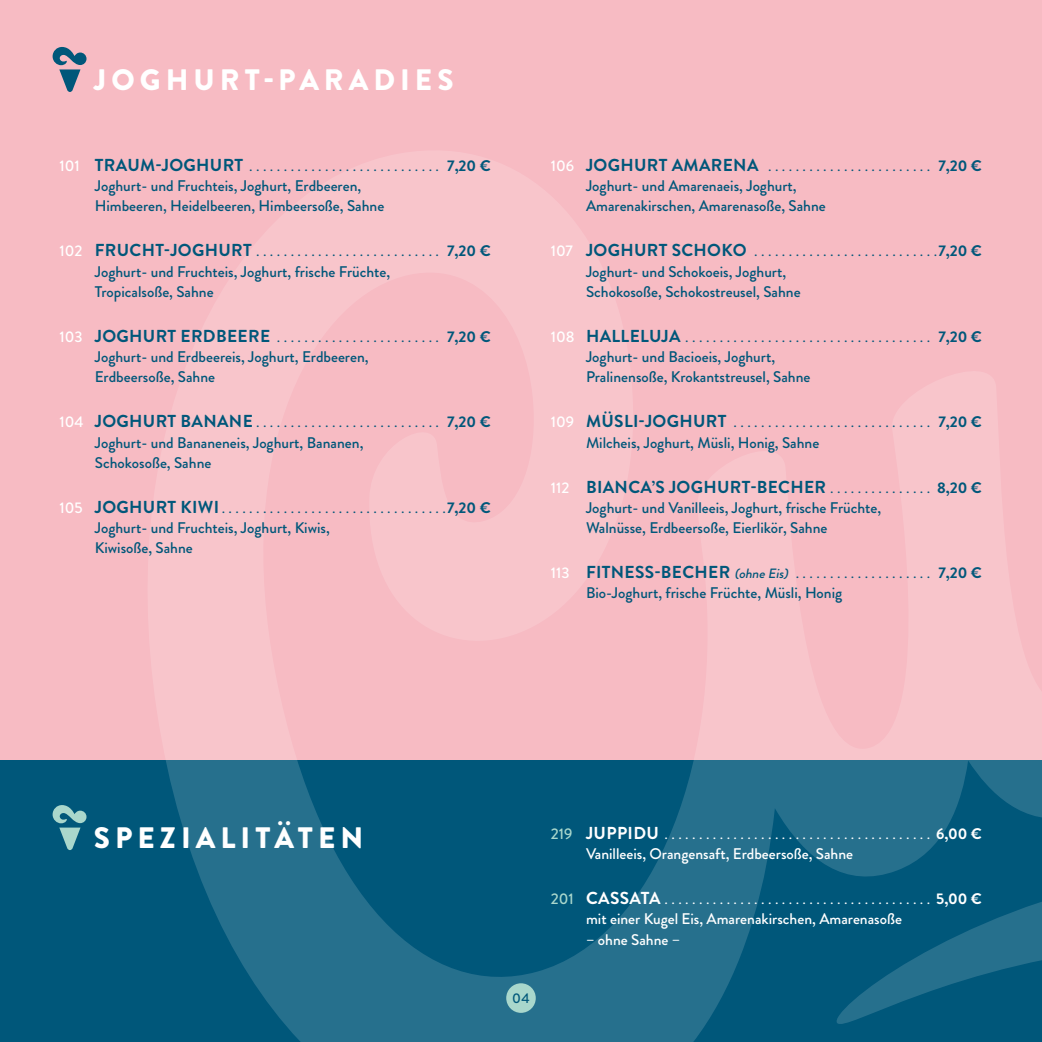
<style>
.page{position:relative;width:1042px;height:1042px;background:#f7bbc3}
.page>*{position:absolute;margin:0;border:0;box-sizing:border-box;transform-origin:0 0}
.t1{font:900 29.57px "Brandon Grotesque";letter-spacing:.17em;color:#fff}
.t2{font:700 17.32px "Brandon Grotesque";letter-spacing:.02em;color:#00577a}
.t3{font:500 15.4px/20.3px "Brandon Grotesque";color:#00577a}
.t4{font:500 15.4px/20.1px "Brandon Grotesque";color:#fff}
.t5{font:500 14px "Brandon Grotesque";color:#00577a}
.s1{color:#fff}
.s2{font-weight:700;font-size:17.32px}
.s3{font-weight:400}
.s4{font-weight:700}
.s5{font-weight:500;font-size:15.4px;color:#fff}
.s6{font-weight:400;font-size:15.4px}
.s7{font-size:15.4px}
.s8{font-style:italic;font-size:13.47px}
.s9{color:#a9d7cc}
</style>
<div class="page">
<div style="left:0;top:760px;width:1042px;height:282px;background:#00577a"></div>
<svg style="left:166px;top:760px;width:876px;height:282px"></svg>
<svg style="left:53px;top:47px;width:33px;height:45px"></svg>
<svg style="left:53px;top:805px;width:33px;height:45px"></svg>
<div style="left:506px;top:983px;width:30px;height:30px;background:#a9d7cc;border-radius:50%"></div>
<h1 class="t1" style="left:94px;top:59px;width:361px">JOGHURT-PARADIES</h1>
<p class="t3" style="left:95px;top:156px;width:397px;text-indent:-35px"><span class="s1">101</span> <span class="s2">TRAUM-JOGHURT</span> <span class="s3">. . . . . . . . . . . . . . . . . . . . . . . . . . . .</span> <span class="s4">7,20 €<br></span>Joghurt- und Fruchteis, Joghurt, Erdbeeren,<br>Himbeeren, Heidelbeeren, Himbeersoße, Sahne</p>
<p class="t3" style="left:95px;top:241px;width:397px;text-indent:-35px"><span class="s1">102</span> <span class="s2">FRUCHT-JOGHURT</span> <span class="s3">. . . . . . . . . . . . . . . . . . . . . . . . . . .</span> <span class="s4">7,20 €<br></span>Joghurt- und Fruchteis, Joghurt, frische Früchte,<br>Tropicalsoße, Sahne</p>
<p class="t3" style="left:95px;top:327px;width:397px;text-indent:-35px"><span class="s1">103</span> <span class="s2">JOGHURT ERDBEERE</span> <span class="s3">. . . . . . . . . . . . . . . . . . . . . . . .</span> <span class="s4">7,20 €<br></span>Joghurt- und Erdbeereis, Joghurt, Erdbeeren,<br>Erdbeersoße, Sahne</p>
<p class="t3" style="left:95px;top:412px;width:397px;text-indent:-35px"><span class="s1">104</span> <span class="s2">JOGHURT BANANE</span> <span class="s3">. . . . . . . . . . . . . . . . . . . . . . . . . . .</span> <span class="s4">7,20 €<br></span>Joghurt- und Bananeneis, Joghurt, Bananen,<br>Schokosoße, Sahne</p>
<p class="t3" style="left:95px;top:498px;width:397px;text-indent:-35px"><span class="s1">105</span> <span class="s2">JOGHURT KIWI</span> <span class="s3">. . . . . . . . . . . . . . . . . . . . . . . . . . . . . . . .</span> <span class="s4">7,20 €<br></span>Joghurt- und Fruchteis, Joghurt, Kiwis,<br>Kiwisoße, Sahne</p>
<p class="t3" style="left:586px;top:156px;width:397px;text-indent:-35px"><span class="s1">106</span> <span class="s2">JOGHURT AMARENA</span> <span class="s3">. . . . . . . . . . . . . . . . . . . . . . . .</span> <span class="s4">7,20 €<br></span>Joghurt- und Amarenaeis, Joghurt,<br>Amarenakirschen, Amarenasoße, Sahne</p>
<p class="t3" style="left:586px;top:241px;width:397px;text-indent:-35px"><span class="s1">107</span> <span class="s2">JOGHURT SCHOKO</span> <span class="s3">. . . . . . . . . . . . . . . . . . . . . . . . . .</span> <span class="s4">7,20 €<br></span>Joghurt- und Schokoeis, Joghurt,<br>Schokosoße, Schokostreusel, Sahne</p>
<p class="t3" style="left:586px;top:327px;width:397px;text-indent:-35px"><span class="s1">108</span> <span class="s2">HALLELUJA</span> <span class="s3">. . . . . . . . . . . . . . . . . . . . . . . . . . . . . . . . . . . .</span> <span class="s4">7,20 €<br></span>Joghurt- und Bacioeis, Joghurt,<br>Pralinensoße, Krokantstreusel, Sahne</p>
<p class="t3" style="left:586px;top:412px;width:397px;text-indent:-35px"><span class="s1">109</span> <span class="s2">MÜSLI-JOGHURT</span> <span class="s3">. . . . . . . . . . . . . . . . . . . . . . . . . . . . .</span> <span class="s4">7,20 €<br></span>Milcheis, Joghurt, Müsli, Honig, Sahne</p>
<p class="t2" style="left:551px;top:474px;width:433px"><span class="s5">112</span> BIANCA’S JOGHURT-BECHER <span class="s6">. . . . . . . . . . . . . . .</span> <span class="s7">8,20 €</span></p>
<p class="t3" style="left:586px;top:498px;width:297px">Joghurt- und Vanilleeis, Joghurt, frische Früchte,<br>Walnüsse, Erdbeersoße, Eierlikör, Sahne</p>
<p class="t3" style="left:586px;top:563px;width:397px;text-indent:-35px"><span class="s1">113</span> <span class="s2">FITNESS-BECHER</span> <span class="s8">(ohneEis)</span> <span class="s3">. . . . . . . . . . . . . . . . . . . .</span> <span class="s4">7,20 €<br></span>Bio-Joghurt, frische Früchte, Müsli, Honig</p>
<h1 class="t1" style="left:94px;top:817px;width:271px">SPEZIALITÄTEN</h1>
<p class="t5" style="left:512px;top:988px;width:19px">04</p>
<p class="t4" style="left:586px;top:824px;width:397px;text-indent:-35px"><span class="s9">219</span> <span class="s2">JUPPIDU</span> <span class="s3">. . . . . . . . . . . . . . . . . . . . . . . . . . . . . . . . . . . . . .</span> <span class="s4">6,00 €<br></span>Vanilleeis, Orangensaft, Erdbeersoße, Sahne</p>
<p class="t4" style="left:586px;top:889px;width:397px;text-indent:-35px"><span class="s9">201</span> <span class="s2">CASSATA</span> <span class="s3">. . . . . . . . . . . . . . . . . . . . . . . . . . . . . . . . . . . . . .</span> <span class="s4">5,00 € </span>mit einer Kugel Eis, Amarenakirschen, Amarenasoße</p>
<p class="t4" style="left:586px;top:929px;width:96px">– ohne Sahne –</p>
</div>
